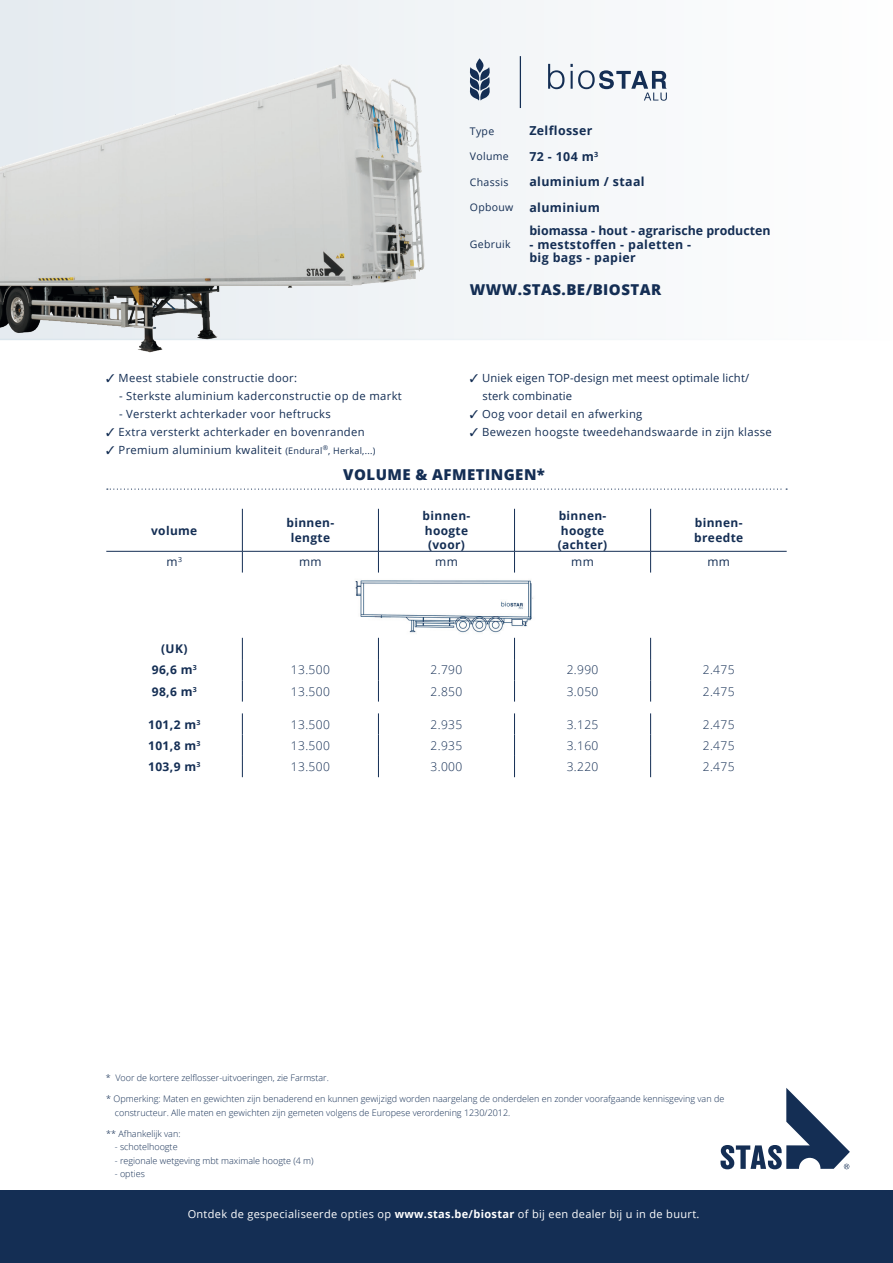
<style>
.page{position:relative;width:893px;height:1263px;background:#fff}
.page>*{position:absolute;margin:0;border:0;box-sizing:border-box;transform-origin:0 0}
.t1{font:800 15px "Open Sans";letter-spacing:.03em;color:#142e54}
.t2{font:700 12.3px/13.5px "Open Sans";letter-spacing:.03em;color:#142e54}
.t3{font:700 12.3px "Open Sans";color:#142e54}
.t4{font:700 12px/14.2px "Open Sans";letter-spacing:.03em;color:#142e54}
.t5{font:300 12px "Open Sans";letter-spacing:.03em;color:#142e54}
.t6{font:12px "Open Sans";letter-spacing:.03em;color:#142e54}
.t7{font:11.25px "Open Sans";letter-spacing:.03em;color:#142e54}
.t8{font:11.25px/18px "Open Sans";letter-spacing:.01em;color:#142e54}
.t9{font:10.95px "Open Sans";letter-spacing:.03em;color:#fff}
.t10{font:10.5px "Open Sans";letter-spacing:.03em;color:#142e54}
.t11{font:300 9px/13.5px "Open Sans";color:#142e54}
.s1{font-size:9px}
.s2{font-weight:700}
</style>
<div class="page">
<svg style="left:0;top:0;width:666px;height:340px;fill:#f4f6f8"></svg>
<img style="left:0;top:40px;width:463px;height:313px">
<hr style="left:520px;top:56px;width:1px;height:52px;background:#142e54">
<svg style="left:470px;top:58px;width:20px;height:43px"></svg>
<svg style="left:548px;top:64px;width:16px;height:25px"></svg>
<svg style="left:570px;top:64px;width:97px;height:37px"></svg>
<svg style="left:107px;top:488px;width:680px;height:2px"></svg>
<img style="left:355px;top:580px;width:178px;height:58px">
<svg style="left:242px;top:638px;width:1px;height:64px"></svg>
<svg style="left:242px;top:713px;width:1px;height:64px"></svg>
<svg style="left:378px;top:638px;width:1px;height:64px"></svg>
<svg style="left:378px;top:713px;width:1px;height:64px"></svg>
<svg style="left:514px;top:638px;width:1px;height:64px"></svg>
<svg style="left:514px;top:713px;width:1px;height:64px"></svg>
<svg style="left:650px;top:638px;width:1px;height:64px"></svg>
<svg style="left:650px;top:713px;width:1px;height:64px"></svg>
<div style="left:0;top:1191px;width:893px;height:72px;background:#142e54"></div>
<svg style="left:720px;top:1088px;width:130px;height:81px"></svg>
<hr style="left:242px;top:509px;width:1px;height:42px;background:#142e54">
<hr style="left:378px;top:509px;width:1px;height:42px;background:#142e54">
<hr style="left:514px;top:509px;width:1px;height:42px;background:#142e54">
<hr style="left:106px;top:551px;width:136px;height:1px;background:#142e54">
<svg style="left:242px;top:552px;width:1px;height:21px"></svg>
<hr style="left:242px;top:551px;width:136px;height:1px;background:#142e54">
<hr style="left:378px;top:551px;width:136px;height:1px;background:#142e54">
<svg style="left:378px;top:551px;width:1px;height:22px"></svg>
<svg style="left:514px;top:552px;width:1px;height:21px"></svg>
<hr style="left:514px;top:551px;width:137px;height:1px;background:#142e54">
<hr style="left:651px;top:551px;width:136px;height:1px;background:#142e54">
<hr style="left:650px;top:509px;width:1px;height:42px;background:#142e54">
<svg style="left:650px;top:551px;width:1px;height:22px"></svg>
<p class="t10" style="left:470px;top:124px;width:26px">Type</p>
<h2 class="t2" style="left:529px;top:124px;width:65px">Zelflosser</h2>
<p class="t10" style="left:470px;top:149px;width:40px">Volume</p>
<h2 class="t2" style="left:529px;top:149px;width:70px">72 - 104 m<sup>3</sup></h2>
<p class="t10" style="left:470px;top:175px;width:40px">Chassis</p>
<h2 class="t2" style="left:529px;top:175px;width:117px">aluminium / staal</h2>
<p class="t10" style="left:470px;top:200px;width:45px">Opbouw</p>
<h2 class="t2" style="left:529px;top:200px;width:72px">aluminium</h2>
<p class="t10" style="left:470px;top:237px;width:42px">Gebruik</p>
<h2 class="t3" style="left:529px;top:222px;width:243px">biomassa - hout - agrarische producten</h2>
<h2 class="t2" style="left:529px;top:237px;width:163px">- meststoffen - paletten - big bags - papier</h2>
<h1 class="t1" style="left:470px;top:278px;width:193px">WWW.STAS.BE/BIOSTAR</h1>
<p class="t7" style="left:106px;top:370px;width:192px">✓ Meest stabiele constructie door:</p>
<p class="t7" style="left:119px;top:388px;width:284px">- Sterkste aluminium kaderconstructie op de markt</p>
<p class="t7" style="left:119px;top:406px;width:213px">- Versterkt achterkader voor heftrucks</p>
<p class="t7" style="left:106px;top:424px;width:260px">✓ Extra versterkt achterkader en bovenranden</p>
<p class="t7" style="left:106px;top:442px;width:271px">✓ Premium aluminium kwaliteit <span class="s1">(Endural</span><sup>®</sup><span class="s1">, Herkal,...)</span></p>
<p class="t8" style="left:483px;top:368px;width:268px;text-indent:-13px">✓ Uniek eigen TOP-design met meest optimale licht/ sterk combinatie</p>
<p class="t7" style="left:470px;top:406px;width:174px">✓ Oog voor detail en afwerking</p>
<p class="t7" style="left:470px;top:424px;width:303px">✓ Bewezen hoogste tweedehandswaarde in zijn klasse</p>
<h1 class="t1" style="left:343px;top:463px;width:203px">VOLUME &amp; AFMETINGEN*</h1>
<h3 class="t4" style="left:151px;top:523px;width:48px">volume</h3>
<h3 class="t4" style="left:287px;top:516px;width:49px;text-align:center">binnen&shy;lengte</h3>
<h3 class="t4" style="left:423px;top:508px;width:49px">binnen&shy;hoogte (voor)</h3>
<h3 class="t4" style="left:558px;top:508px;width:51px">binnen&shy;hoogte (achter)</h3>
<h3 class="t4" style="left:694px;top:516px;width:51px">binnen&shy;breedte</h3>
<h3 class="t6" style="left:167px;top:554px;width:17px">m<sup>3</sup></h3>
<h3 class="t6" style="left:299px;top:554px;width:24px">mm</h3>
<h3 class="t6" style="left:435px;top:554px;width:24px">mm</h3>
<h3 class="t6" style="left:571px;top:554px;width:24px">mm</h3>
<h3 class="t6" style="left:707px;top:554px;width:24px">mm</h3>
<h3 class="t4" style="left:152px;top:638px;width:47px;line-height:21.3px;text-align:center">(UK)<br>96,6 m<sup>3</sup></h3>
<h3 class="t5" style="left:291px;top:662px;width:40px">13.500</h3>
<h3 class="t5" style="left:431px;top:662px;width:33px">2.790</h3>
<h3 class="t5" style="left:567px;top:662px;width:33px">2.990</h3>
<h3 class="t5" style="left:703px;top:662px;width:33px">2.475</h3>
<h3 class="t4" style="left:152px;top:684px;width:47px">98,6 m<sup>3</sup></h3>
<h3 class="t5" style="left:291px;top:683px;width:40px">13.500</h3>
<h3 class="t5" style="left:431px;top:683px;width:33px">2.850</h3>
<h3 class="t5" style="left:567px;top:683px;width:33px">3.050</h3>
<h3 class="t5" style="left:703px;top:683px;width:33px">2.475</h3>
<h3 class="t4" style="left:148px;top:717px;width:54px">101,2 m<sup>3</sup></h3>
<h3 class="t5" style="left:291px;top:716px;width:40px">13.500</h3>
<h3 class="t5" style="left:431px;top:716px;width:33px">2.935</h3>
<h3 class="t5" style="left:567px;top:716px;width:33px">3.125</h3>
<h3 class="t5" style="left:703px;top:716px;width:33px">2.475</h3>
<h3 class="t4" style="left:148px;top:738px;width:54px">101,8 m<sup>3</sup></h3>
<h3 class="t5" style="left:291px;top:737px;width:40px">13.500</h3>
<h3 class="t5" style="left:431px;top:737px;width:33px">2.935</h3>
<h3 class="t5" style="left:567px;top:737px;width:33px">3.160</h3>
<h3 class="t5" style="left:703px;top:737px;width:33px">2.475</h3>
<h3 class="t4" style="left:148px;top:759px;width:54px">103,9 m<sup>3</sup></h3>
<h3 class="t5" style="left:291px;top:758px;width:40px">13.500</h3>
<h3 class="t5" style="left:431px;top:758px;width:33px">3.000</h3>
<h3 class="t5" style="left:567px;top:758px;width:33px">3.220</h3>
<h3 class="t5" style="left:703px;top:758px;width:33px">2.475</h3>
<p class="t11" style="left:106px;top:1071px;width:225px">* Voor de kortere zelflosser-uitvoeringen, zie Farmstar.</p>
<p class="t11" style="left:115px;top:1092px;width:611px;text-indent:-9px">* Opmerking: Maten en gewichten zijn benaderend en kunnen gewijzigd worden naargelang de onderdelen en zonder voorafgaande kennisgeving van de constructeur. Alle maten en gewichten zijn gemeten volgens de Europese verordening 1230/2012.</p>
<p class="t11" style="left:106px;top:1126px;width:76px">** Afhankelijk van:</p>
<p class="t11" style="left:115px;top:1140px;width:64px">- schotelhoogte</p>
<p class="t11" style="left:115px;top:1153px;width:200px">- regionale wetgeving mbt maximale hoogte (4 m)</p>
<p class="t11" style="left:115px;top:1167px;width:32px">- opties</p>
<p class="t9" style="left:188px;top:1206px;width:513px">Ontdek de gespecialiseerde opties op <span class="s2">www.stas.be/biostar</span> of bij een dealer bij u in de buurt.</p>
</div>
